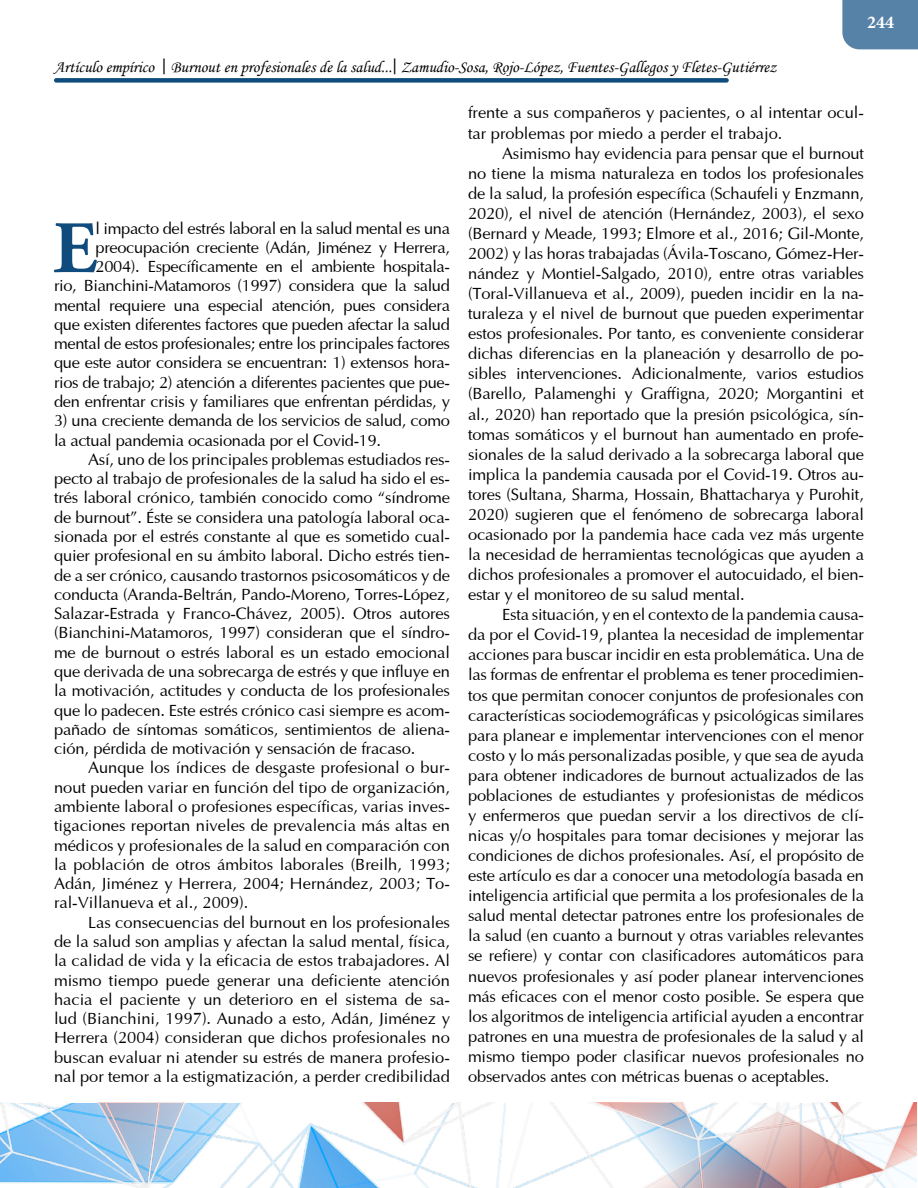
<style>
.page{position:relative;width:918px;height:1188px;background:#fff}
.page>*{position:absolute;margin:0;border:0;box-sizing:border-box;transform-origin:0 0}
.t1{font:700 73.8px "Adobe Garamond Pro";color:#0f4c7d}
.t2{font:700 18px "Minion Pro";color:#fff}
.t3{font:16.5px/20.1px "Optima";letter-spacing:-.02em;color:#000;text-align:justify}
.t4{font:16.5px "Monotype Corsiva";color:#000}
.t5{font:16.5px/20.1px "Optima";color:#000}
.s1{font-family:"Soberana Sans";font-size:15px}
</style>
<div class="page">
<div style="left:54px;top:78px;width:675px;height:5px;background:#0f4c7d;border-radius:2px"></div>
<img style="left:0;top:1103px;width:917px;height:84px">
<div style="left:842px;top:0;width:76px;height:49px;background:#5782a7"></div>
<p class="t4" style="left:54px;top:57px;width:724px">Artículo empírico <span class="s1">|</span> Burnout en profesionales de la salud...<span class="s1">|</span> Zamudio-Sosa, Rojo-López, Fuentes-Gallegos y Fletes-Gutiérrez</p>
<p class="t2" style="left:867px;top:10px;width:28px">244</p>
<p class="t3" style="left:54px;top:218px;width:398px;line-height:19.2px;text-align:right">l impacto del estrés laboral en la salud mental es una preocupación creciente (Adán, Jiménez y Herrera, 2004). Específicamente en el ambiente hospitala-<br>rio, Bianchini-Matamoros (1997) considera que la salud mental requiere una especial atención, pues considera que existen diferentes factores que pueden afectar la salud mental de estos profesionales; entre los principales factores que este autor considera se encuentran: 1) extensos hora&shy;rios de trabajo; 2) atención a diferentes pacientes que pue&shy;den enfrentar crisis y familiares que enfrentan pérdidas, y</p>
<p class="t3" style="left:54px;top:410px;width:397px;line-height:19.4px">3) una creciente demanda de los servicios de salud, como la actual pandemia ocasionada por el Covid-19.</p>
<p class="t3" style="left:54px;top:448px;width:397px;line-height:19.4px;text-indent:34px">Así, uno de los principales problemas estudiados res&shy;pecto al trabajo de profesionales de la salud ha sido el es&shy;trés laboral crónico, también conocido como “síndrome de burnout”. Éste se considera una patología laboral oca&shy;sionada por el estrés constante al que es sometido cual&shy;quier profesional en su ámbito laboral. Dicho estrés tien&shy;de a ser crónico, causando trastornos psicosomáticos y de conducta (Aranda-Beltrán, Pando-Moreno, Torres-López, Salazar-Estrada y Franco-Chávez, 2005). Otros autores (Bianchini-Matamoros, 1997) consideran que el síndro&shy;me de burnout o estrés laboral es un estado emocional que derivada de una sobrecarga de estrés y que influye en la motivación, actitudes y conducta de los profesionales que lo padecen. Este estrés crónico casi siempre es acom&shy;pañado de síntomas somáticos, sentimientos de aliena&shy;ción, pérdida de motivación y sensación de fracaso.</p>
<p class="t3" style="left:54px;top:757px;width:398px;line-height:19.4px;text-indent:34px">Aunque los índices de desgaste profesional o bur&shy;nout pueden variar en función del tipo de organización, ambiente laboral o profesiones específicas, varias inves&shy;tigaciones reportan niveles de prevalencia más altas en médicos y profesionales de la salud en comparación con la población de otros ámbitos laborales (Breilh, 1993; Adán, Jiménez y Herrera, 2004; Hernández, 2003; To&shy;ral-Villanueva et al., 2009).</p>
<p class="t3" style="left:54px;top:911px;width:398px;line-height:19.4px;text-indent:34px">Las consecuencias del burnout en los profesionales de la salud son amplias y afectan la salud mental, física, la calidad de vida y la eficacia de estos trabajadores. Al mismo tiempo puede generar una deficiente atención hacia el paciente y un deterioro en el sistema de sa&shy;lud (Bianchini, 1997). Aunado a esto, Adán, Jiménez y Herrera (2004) consideran que dichos profesionales no buscan evaluar ni atender su estrés de manera profesio&shy;nal por temor a la estigmatización, a perder credibilidad</p>
<p class="t1" style="left:53px;top:206px;width:45px">E</p>
<p class="t5" style="left:468px;top:102px;width:397px">frente a sus compañeros y pacientes, o al intentar ocul&shy;tar problemas por miedo a perder el trabajo.</p>
<p class="t3" style="left:468px;top:142px;width:398px;text-indent:34px">Asimismo hay evidencia para pensar que el burnout no tiene la misma naturaleza en todos los profesionales de la salud, la profesión específica (Schaufeli y Enzmann, 2020), el nivel de atención (Hernández, 2003), el sexo (Bernard y Meade, 1993; Elmore et al., 2016; Gil-Monte, 2002) y las horas trabajadas (Ávila-Toscano, Gómez-Her&shy;nández y Montiel-Salgado, 2010), entre otras variables (Toral-Villanueva et al., 2009), pueden incidir en la na&shy;turaleza y el nivel de burnout que pueden experimentar estos profesionales. Por tanto, es conveniente considerar dichas diferencias en la planeación y desarrollo de po&shy;sibles intervenciones. Adicionalmente, varios estudios (Barello, Palamenghi y Graffigna, 2020; Morgantini et al., 2020) han reportado que la presión psicológica, sín&shy;tomas somáticos y el burnout han aumentado en profe&shy;sionales de la salud derivado a la sobrecarga laboral que implica la pandemia causada por el Covid-19. Otros au&shy;tores (Sultana, Sharma, Hossain, Bhattacharya y Purohit, 2020) sugieren que el fenómeno de sobrecarga laboral ocasionado por la pandemia hace cada vez más urgente la necesidad de herramientas tecnológicas que ayuden a dichos profesionales a promover el autocuidado, el bien&shy;estar y el monitoreo de su salud mental.</p>
<p class="t3" style="left:468px;top:603px;width:398px;text-indent:34px">Esta situación, y en el contexto de la pandemia causa&shy;da por el Covid-19, plantea la necesidad de implementar acciones para buscar incidir en esta problemática. Una de las formas de enfrentar el problema es tener procedimien&shy;tos que permitan conocer conjuntos de profesionales con características sociodemográficas y psicológicas similares para planear e implementar intervenciones con el menor costo y lo más personalizadas posible, y que sea de ayuda para obtener indicadores de burnout actualizados de las poblaciones de estudiantes y profesionistas de médicos y enfermeros que puedan servir a los directivos de clí&shy;nicas y/o hospitales para tomar decisiones y mejorar las condiciones de dichos profesionales. Así, el propósito de este artículo es dar a conocer una metodología basada en inteligencia artificial que permita a los profesionales de la salud mental detectar patrones entre los profesionales de la salud (en cuanto a burnout y otras variables relevantes se refiere) y contar con clasificadores automáticos para nuevos profesionales y así poder planear intervenciones más eficaces con el menor costo posible. Se espera que los algoritmos de inteligencia artificial ayuden a encontrar patrones en una muestra de profesionales de la salud y al mismo tiempo poder clasificar nuevos profesionales no observados antes con métricas buenas o aceptables.</p>
</div>
